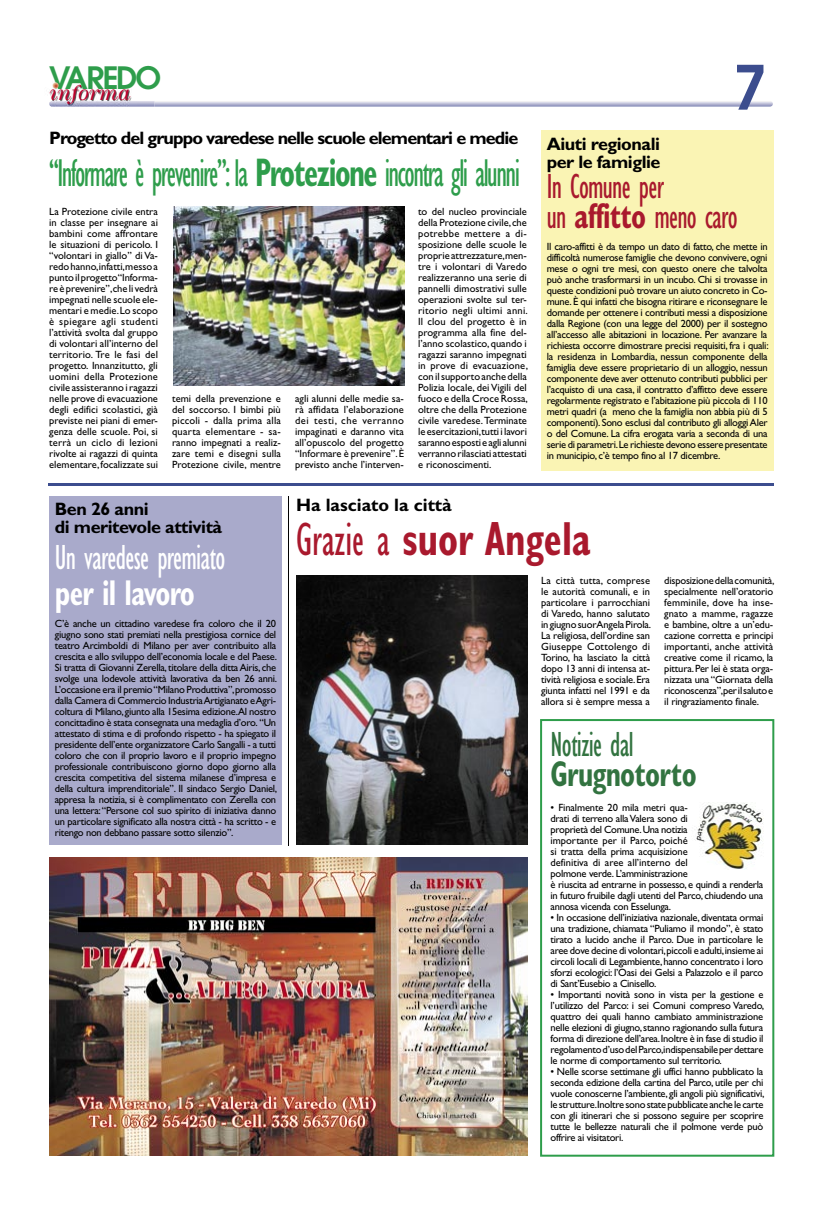
<style>
.page{position:relative;width:823px;height:1219px;background:#fff}
.page>*{position:absolute;margin:0;border:0;box-sizing:border-box;transform-origin:0 0}
.t1{font:600 60.6px "Avant Garde";color:#3c4d8e}
.t2{font:700 condensed 48px "Gill Sans";color:#a9192d;scale:.8 1}
.t3{font:condensed 40px "Gill Sans";letter-spacing:-.05em;color:#2e9d4b;scale:.75 1}
.t4{font:condensed 36px/30px "Gill Sans";letter-spacing:-.025em;color:#a9192d;scale:.8 1}
.t5{font:condensed 36px "Gill Sans";letter-spacing:-.025em;color:#fff;scale:.8 1}
.t6{font:700 condensed 36px "Gill Sans";letter-spacing:-.025em;color:#327340;scale:.8 1}
.t7{font:700 condensed 36px "Gill Sans";letter-spacing:-.025em;color:#fff;scale:.8 1}
.t8{font:condensed 36px "Gill Sans";letter-spacing:-.025em;color:#327340;scale:.8 1}
.t9{font:600 30.6px "Avant Garde";letter-spacing:-.075em;color:#2e9d4b}
.t10{font:italic 22.1px "Century";letter-spacing:-.01em;color:#bd002b}
.t11{font:700 18px/18px "Gill Sans";letter-spacing:-.025em;color:#000}
.t12{font:700 18px "Gill Sans";letter-spacing:-.05em;color:#000}
.t13{font:700 18px "Gill Sans";color:#000}
.t14{font:10.5px/11px "Gill Sans";letter-spacing:-.025em;color:#000;text-align:justify}
.s1{font-weight:700}
.s2{font-weight:400}
</style>
<div class="page">
<svg style="left:154px;top:101px;width:618px;height:6px"></svg>
<img style="left:50px;top:80px;width:82px;height:21px">
<img style="left:49px;top:101px;width:105px;height:6px">
<svg style="left:52px;top:82px;width:7px;height:7px"></svg>
<img style="left:49px;top:857px;width:478px;height:298px">
<svg style="left:540px;top:719px;width:233px;height:438px"></svg>
<img style="left:296px;top:575px;width:231px;height:269px">
<div style="left:49px;top:496px;width:233px;height:349px;background:#a9aacb"></div>
<div style="left:540px;top:130px;width:232px;height:341px;background:#faf4b4"></div>
<hr style="left:48px;top:484px;width:724px;height:2px;background:#3c4d8e">
<hr style="left:288px;top:496px;width:1px;height:350px;background:#000">
<img style="left:173px;top:207px;width:231px;height:179px">
<h3 class="t9" style="left:49px;top:58px;width:113px">VAREDO</h3>
<h3 class="t10" style="left:50px;top:80px;width:83px">informa</h3>
<h3 class="t12" style="left:49px;top:127px;width:470px">Progetto del gruppo varedese nelle scuole elementari e medie</h3>
<h3 class="t3" style="left:49px;top:151px;width:629px">“Informare è prevenire”: la <span class="s1">Protezione</span> incontra gli alunni</h3>
<p class="t14" style="left:49px;top:206px;width:110px">La Protezione civile entra in classe per insegnare ai bambini come affrontare le situazioni di pericolo. I “volontari in giallo” di Va&shy;redo hanno,infatti,messo a punto il progetto “Informa&shy;re è prevenire”,che li vedrà impegnati nelle scuole ele&shy;mentari e medie. Lo scopo è spiegare agli studenti l’attività svolta dal gruppo di volontari all’interno del territorio. Tre le fasi del progetto. Innanzitutto, gli uomini della Protezione civile assisteranno i ragazzi nelle prove di evacuazione degli edifici scolastici, già previste nei piani di emer&shy;genza delle scuole. Poi, si terrà un ciclo di lezioni rivolte ai ragazzi di quinta elementare, focalizzate sui</p>
<p class="t14" style="left:172px;top:393px;width:110px">temi della prevenzione e del soccorso. I bimbi più piccoli - dalla prima alla quarta elementare - sa&shy;ranno impegnati a realiz&shy;zare temi e disegni sulla Protezione civile, mentre</p>
<p class="t14" style="left:295px;top:393px;width:110px">agli alunni delle medie sa&shy;rà affidata l’elaborazione dei testi, che verranno impaginati e daranno vita all’opuscolo del progetto “Informare è prevenire”. È previsto anche l’interven-</p>
<p class="t14" style="left:418px;top:206px;width:111px">to del nucleo provinciale della Protezione civile, che potrebbe mettere a di&shy;sposizione delle scuole le proprie attrezzature,men&shy;tre i volontari di Varedo realizzeranno una serie di pannelli dimostrativi sulle operazioni svolte sul ter&shy;ritorio negli ultimi anni.<br>Il clou del progetto è in programma alla fine del&shy;l’anno scolastico, quando i ragazzi saranno impegnati in prove di evacuazione, con il supporto anche della Polizia locale, dei Vigili del fuoco e della Croce Rossa, oltre che della Protezione civile varedese. Terminate le esercitazioni,tutti i lavori saranno esposti e agli alunni verranno rilasciati attestati e riconoscimenti.</p>
<h1 class="t1" style="left:732px;top:48px;width:35px">7</h1>
<h3 class="t11" style="left:546px;top:134px;width:115px">Aiuti regionali per le famiglie</h3>
<h3 class="t4" style="left:546px;top:171px;width:240px">In Comune per<br>un <span class="s1">affitto</span> meno caro</h3>
<p class="t14" style="left:546px;top:241px;width:223px">Il caro-affitti è da tempo un dato di fatto, che mette in difficoltà numerose famiglie che devono convivere, ogni mese o ogni tre mesi, con questo onere che talvolta può anche trasformarsi in un incubo. Chi si trovasse in queste condizioni può trovare un aiuto concreto in Co&shy;mune. È qui infatti che bisogna ritirare e riconsegnare le domande per ottenere i contributi messi a disposizione dalla Regione (con una legge del 2000) per il sostegno all’accesso alle abitazioni in locazione. Per avanzare la richiesta occorre dimostrare precisi requisiti, fra i quali: la residenza in Lombardia, nessun componente della famiglia deve essere proprietario di un alloggio, nessun componente deve aver ottenuto contributi pubblici per l’acquisto di una casa, il contratto d’affitto deve essere regolarmente registrato e l’abitazione più piccola di 110 metri quadri (a meno che la famiglia non abbia più di 5 componenti). Sono esclusi dal contributo gli alloggi Aler o del Comune. La cifra erogata varia a seconda di una serie di parametri.Le richieste devono essere presentate in municipio, c’è tempo fino al 17 dicembre.</p>
<h3 class="t11" style="left:55px;top:500px;width:169px">Ben 26 anni<br>di meritevole attività</h3>
<h3 class="t5" style="left:55px;top:538px;width:214px">Un varedese premiato</h3>
<h3 class="t7" style="left:55px;top:572px;width:176px">per il lavoro</h3>
<p class="t14" style="left:55px;top:618px;width:224px">C’è anche un cittadino varedese fra coloro che il 20 giugno sono stati premiati nella prestigiosa cornice del teatro Arcimboldi di Milano per aver contribuito alla crescita e allo sviluppo dell’economia locale e del Paese.<br>Si tratta di Giovanni Zerella, titolare della ditta Airis, che svolge una lodevole attività lavorativa da ben 26 anni.<br>L’occasione era il premio “Milano Produttiva”, promosso dalla Camera di Commercio Industria Artigianato e Agri&shy;coltura di Milano, giunto alla 15esima edizione.Al nostro concittadino è stata consegnata una medaglia d’oro. “Un attestato di stima e di profondo rispetto - ha spiegato il presidente dell’ente organizzatore Carlo Sangalli - a tutti coloro che con il proprio lavoro e il proprio impegno professionale contribuiscono giorno dopo giorno alla crescita competitiva del sistema milanese d’impresa e della cultura imprenditoriale”. Il sindaco Sergio Daniel, appresa la notizia, si è complimentato con Zerella con una lettera: “Persone col suo spirito di iniziativa danno un particolare significato alla nostra città - ha scritto - e ritengo non debbano passare sotto silenzio”.</p>
<h3 class="t13" style="left:296px;top:494px;width:157px">Ha lasciato la città</h3>
<h2 class="t2" style="left:296px;top:510px;width:369px"><span class="s2">Grazie a</span> suor Angela</h2>
<p class="t14" style="left:540px;top:575px;width:111px">La città tutta, comprese le autorità comunali, e in particolare i parrocchiani di Varedo, hanno salutato in giugno suor Angela Pirola.<br>La religiosa, dell’ordine san Giuseppe Cottolengo di Torino, ha lasciato la città dopo 13 anni di intensa at&shy;tività religiosa e sociale. Era giunta infatti nel 1991 e da allora si è sempre messa a</p>
<p class="t14" style="left:664px;top:575px;width:112px">disposizione della comunità, specialmente nell’oratorio femminile, dove ha inse&shy;gnato a mamme, ragazze e bambine, oltre a un’edu&shy;cazione corretta e principi importanti, anche attività creative come il ricamo, la pittura. Per lei è stata orga&shy;nizzata una “Giornata della riconoscenza”,per il saluto e il ringraziamento finale.</p>
<h3 class="t8" style="left:550px;top:725px;width:105px">Notizie dal</h3>
<h3 class="t6" style="left:550px;top:753px;width:184px">Grugnotorto</h3>
<p class="t14" style="left:550px;top:802px;width:214px;text-align:left">• Finalmente 20 mila metri qua-<br>drati di terreno alla Valera sono di<br>proprietà del Comune. Una notizia<br>importante per il Parco, poiché<br>si tratta della prima acquisizione<br>definitiva di aree all’interno del<br>polmone verde. L’amministrazione<br>è riuscita ad entrarne in possesso, e quindi a renderla in futuro fruibile dagli utenti del Parco, chiudendo una annosa vicenda con Esselunga.</p>
<p class="t14" style="left:550px;top:912px;width:214px">• In occasione dell’iniziativa nazionale, diventata ormai una tradizione, chiamata “Puliamo il mondo”, è stato tirato a lucido anche il Parco. Due in particolare le aree dove decine di volontari,piccoli e adulti,insieme ai circoli locali di Legambiente, hanno concentrato i loro sforzi ecologici: l’Oasi dei Gelsi a Palazzolo e il parco di Sant’Eusebio a Cinisello.</p>
<p class="t14" style="left:550px;top:989px;width:215px">• Importanti novità sono in vista per la gestione e l’utilizzo del Parco: i sei Comuni compreso Varedo, quattro dei quali hanno cambiato amministrazione nelle elezioni di giugno, stanno ragionando sulla futura forma di direzione dell’area. Inoltre è in fase di studio il regolamento d’uso del Parco,indispensabile per dettare le norme di comportamento sul territorio.</p>
<p class="t14" style="left:550px;top:1066px;width:215px">• Nelle scorse settimane gli uffici hanno pubblicato la seconda edizione della cartina del Parco, utile per chi vuole conoscerne l’ambiente, gli angoli più significativi, le strutture.Inoltre sono state pubblicate anche le carte con gli itinerari che si possono seguire per scoprire tutte le bellezze naturali che il polmone verde può offrire ai visitatori.</p>
</div>
